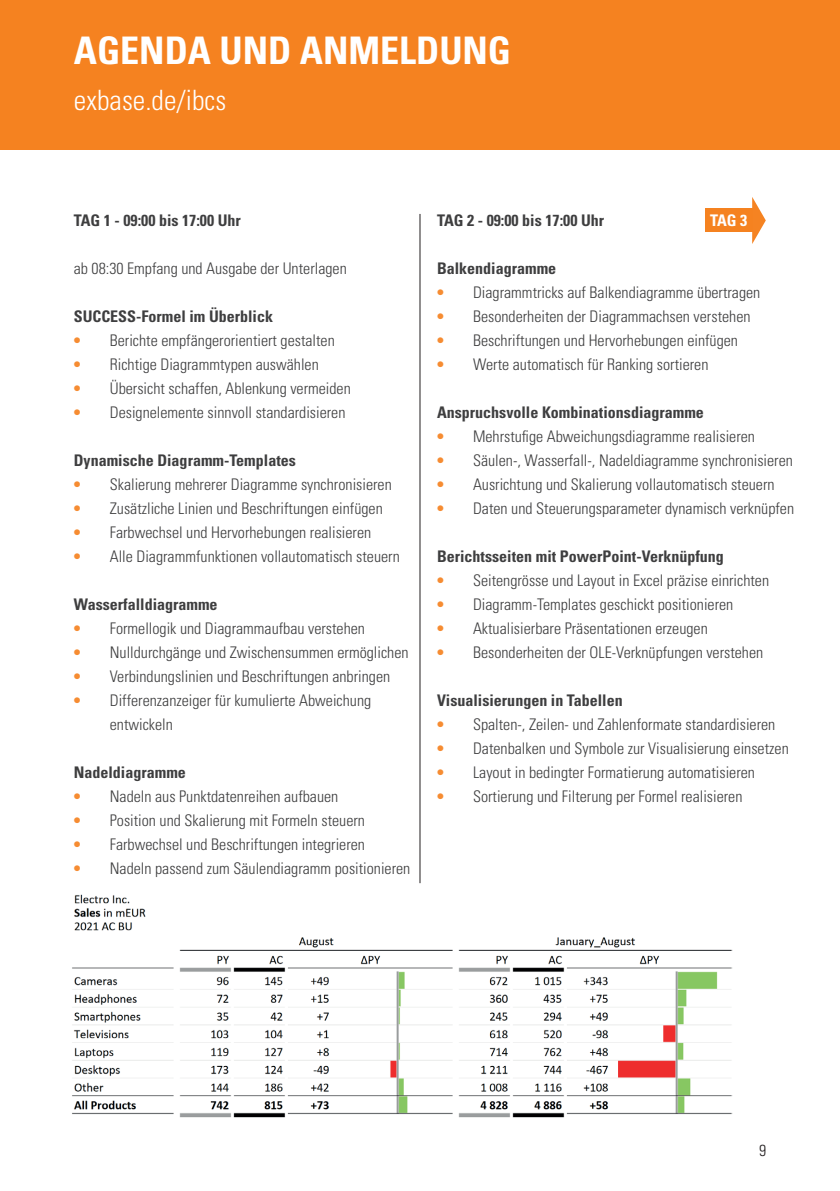
<style>
.page{position:relative;width:840px;height:1191px;background:#fff}
.page>*{position:absolute;margin:0;border:0;box-sizing:border-box;transform-origin:0 0}
.t1{font:700 condensed 38px "Univers LT Std";color:#fff}
.t2{font:300 condensed 28px "Univers LT Std";color:#fff}
.t3{font:300 condensed 16px/24px "Univers LT Std";color:#3e3e3f}
.t4{font:700 condensed 16px "Univers LT Std";color:#3e3e3f}
.t5{font:700 condensed 16px "Univers LT Std";color:#fff}
.t6{font:300 condensed 16px "Univers LT Std";color:#231f20}
.s1{font-weight:700;color:#f68c32}
</style>
<div class="page">
<div style="left:0;top:0;width:839px;height:149px;background:#f58220"></div>
<hr style="left:419px;top:214px;width:1px;height:669px;background:#231f20">
<svg style="left:751px;top:197px;width:14px;height:47px"></svg>
<div style="left:704px;top:208px;width:47px;height:24px;background:#f58220"></div>
<img style="left:72px;top:894px;width:659px;height:224px">
<h1 class="t1" style="left:74px;top:27px;width:438px">AGENDA UND ANMELDUNG</h1>
<h2 class="t2" style="left:74px;top:83px;width:154px">exbase.de/ibcs</h2>
<p class="t4" style="left:74px;top:210px;width:168px">TAG 1 - 09:00 bis 17:00 Uhr</p>
<p class="t3" style="left:74px;top:256px;width:274px">ab 08:30 Empfang und Ausgabe der Unterlagen</p>
<p class="t4" style="left:74px;top:306px;width:201px">SUCCESS-Formel im Überblick</p>
<p class="t3" style="left:74px;top:328px;width:262px"><span class="s1">•</span> Berichte empfängerorientiert gestalten</p>
<p class="t3" style="left:74px;top:352px;width:246px"><span class="s1">•</span> Richtige Diagrammtypen auswählen</p>
<p class="t3" style="left:74px;top:376px;width:278px"><span class="s1">•</span> Übersicht schaffen, Ablenkung vermeiden</p>
<p class="t3" style="left:74px;top:400px;width:273px"><span class="s1">•</span> Designelemente sinnvoll standardisieren</p>
<p class="t4" style="left:74px;top:450px;width:223px">Dynamische Diagramm-Templates</p>
<p class="t3" style="left:74px;top:472px;width:319px"><span class="s1">•</span> Skalierung mehrerer Diagramme synchronisieren</p>
<p class="t3" style="left:74px;top:496px;width:310px"><span class="s1">•</span> Zusätzliche Linien und Beschriftungen einfügen</p>
<p class="t3" style="left:74px;top:520px;width:299px"><span class="s1">•</span> Farbwechsel und Hervorhebungen realisieren</p>
<p class="t3" style="left:74px;top:544px;width:327px"><span class="s1">•</span> Alle Diagrammfunktionen vollautomatisch steuern</p>
<p class="t4" style="left:74px;top:594px;width:145px">Wasserfalldiagramme</p>
<p class="t3" style="left:74px;top:616px;width:292px"><span class="s1">•</span> Formellogik und Diagrammaufbau verstehen</p>
<p class="t3" style="left:74px;top:640px;width:336px"><span class="s1">•</span> Nulldurchgänge und Zwischensummen ermöglichen</p>
<p class="t3" style="left:74px;top:664px;width:318px"><span class="s1">•</span> Verbindungslinien und Beschriftungen anbringen</p>
<p class="t3" style="left:110px;top:688px;width:263px;text-indent:-36px"><span class="s1">•</span> Differenzanzeiger für kumulierte Abweichung entwickeln</p>
<p class="t4" style="left:74px;top:762px;width:114px">Nadeldiagramme</p>
<p class="t3" style="left:74px;top:784px;width:266px"><span class="s1">•</span> Nadeln aus Punktdatenreihen aufbauen</p>
<p class="t3" style="left:74px;top:808px;width:292px"><span class="s1">•</span> Position und Skalierung mit Formeln steuern</p>
<p class="t3" style="left:74px;top:832px;width:292px"><span class="s1">•</span> Farbwechsel und Beschriftungen integrieren</p>
<p class="t3" style="left:74px;top:856px;width:338px"><span class="s1">•</span> Nadeln passend zum Säulendiagramm positionieren</p>
<p class="t4" style="left:437px;top:210px;width:168px">TAG 2 - 09:00 bis 17:00 Uhr</p>
<p class="t4" style="left:437px;top:258px;width:121px">Balkendiagramme</p>
<p class="t3" style="left:437px;top:280px;width:325px"><span class="s1">•</span> Diagrammtricks auf Balkendiagramme übertragen</p>
<p class="t3" style="left:437px;top:304px;width:315px"><span class="s1">•</span> Besonderheiten der Diagrammachsen verstehen</p>
<p class="t3" style="left:437px;top:328px;width:302px"><span class="s1">•</span> Beschriftungen und Hervorhebungen einfügen</p>
<p class="t3" style="left:437px;top:352px;width:273px"><span class="s1">•</span> Werte automatisch für Ranking sortieren</p>
<p class="t4" style="left:437px;top:402px;width:268px">Anspruchsvolle Kombinationsdiagramme</p>
<p class="t3" style="left:437px;top:424px;width:319px"><span class="s1">•</span> Mehrstufige Abweichungsdiagramme realisieren</p>
<p class="t3" style="left:437px;top:448px;width:357px"><span class="s1">•</span> Säulen-, Wasserfall-, Nadeldiagramme synchronisieren</p>
<p class="t3" style="left:437px;top:472px;width:339px"><span class="s1">•</span> Ausrichtung und Skalierung vollautomatisch steuern</p>
<p class="t3" style="left:437px;top:496px;width:358px"><span class="s1">•</span> Daten und Steuerungsparameter dynamisch verknüpfen</p>
<p class="t4" style="left:437px;top:546px;width:288px">Berichtsseiten mit PowerPoint-Verknüpfung</p>
<p class="t3" style="left:437px;top:568px;width:333px"><span class="s1">•</span> Seitengrösse und Layout in Excel präzise einrichten</p>
<p class="t3" style="left:437px;top:592px;width:298px"><span class="s1">•</span> Diagramm-Templates geschickt positionieren</p>
<p class="t3" style="left:437px;top:616px;width:272px"><span class="s1">•</span> Aktualisierbare Präsentationen erzeugen</p>
<p class="t3" style="left:437px;top:640px;width:327px"><span class="s1">•</span> Besonderheiten der OLE-Verknüpfungen verstehen</p>
<p class="t4" style="left:437px;top:690px;width:187px">Visualisierungen in Tabellen</p>
<p class="t3" style="left:437px;top:712px;width:340px"><span class="s1">•</span> Spalten-, Zeilen- und Zahlenformate standardisieren</p>
<p class="t3" style="left:437px;top:736px;width:353px"><span class="s1">•</span> Datenbalken und Symbole zur Visualisierung einsetzen</p>
<p class="t3" style="left:437px;top:760px;width:319px"><span class="s1">•</span> Layout in bedingter Formatierung automatisieren</p>
<p class="t3" style="left:437px;top:784px;width:307px"><span class="s1">•</span> Sortierung und Filterung per Formel realisieren</p>
<p class="t5" style="left:709px;top:210px;width:39px">TAG 3</p>
<p class="t6" style="left:758px;top:1140px;width:9px">9</p>
</div>
